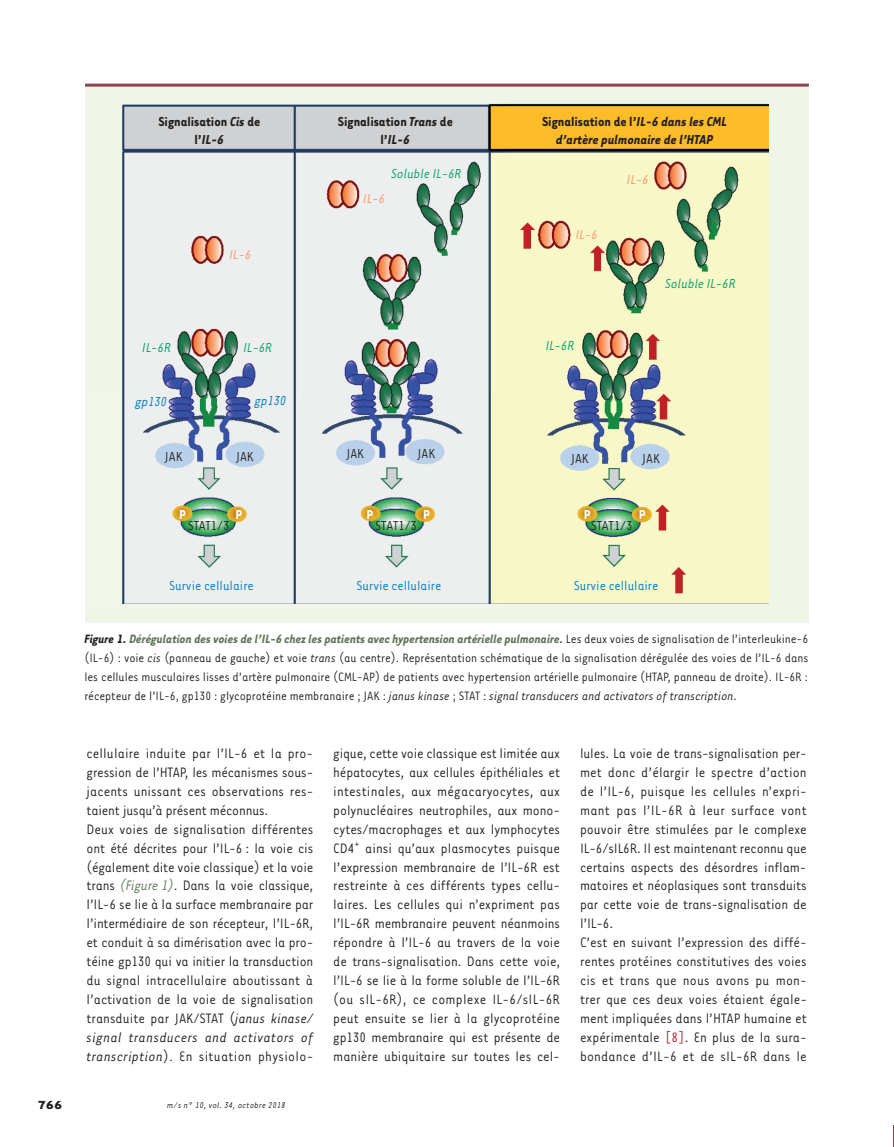
<style>
.page{position:relative;width:894px;height:1147px;background:#fff}
.page>*{position:absolute;margin:0;border:0;box-sizing:border-box;transform-origin:0 0}
.t1{font:15.75px/18.9px "Tarzana Narrow";color:#231f20}
.t2{font:italic 700 15px/18px "Tarzana Narrow";color:#231f20;text-align:center}
.t3{font:700 15px/18px "Tarzana Narrow";color:#231f20;text-align:center}
.t4{font:15px "Tarzana Narrow";color:#007cc2}
.t5{font:italic 15px "Tarzana Narrow";color:#009f66}
.t6{font:15px "Tarzana Narrow";color:#231f20}
.t7{font:italic 15px "Tarzana Narrow";color:#f7966b}
.t8{font:italic 15px "Tarzana Narrow";color:#007cc2}
.t9{font:700 15px "Tarzana Narrow";color:#fff}
.t10{font:13.95px/18.9px "Tarzana Narrow";letter-spacing:-.005em;color:#231f20;text-align:justify}
.t11{font:700 13.5px "Tarzana Wide";color:#231f20}
.t12{font:italic 9.75px "Tarzana Narrow";letter-spacing:.025em;color:#231f20}
.s1{font-style:italic}
.s2{font-style:normal}
.s3{font-weight:700;font-style:italic}
.s4{font-weight:700;font-style:italic;color:#5f7659}
.s5{font-style:italic;color:#5f7659}
.s6{color:#bf182a}
</style>
<div class="page">
<div style="left:85px;top:86px;width:723px;height:537px;background:#eff6e8"></div>
<img style="left:122px;top:103px;width:646px;height:500px">
<hr style="left:85px;top:84px;width:724px;height:3px;background:#8d454f">
<svg style="left:893px;top:1125px;width:1px;height:22px"></svg>
<p class="t3" style="left:158px;top:112px;width:103px">Signalisation <span class="s1">Cis</span> de l’<span class="s1">IL-6</span></p>
<p class="t7" style="left:229px;top:245px;width:23px">IL-6</p>
<p class="t5" style="left:142px;top:339px;width:30px">IL-6R</p>
<p class="t5" style="left:243px;top:339px;width:30px">IL-6R</p>
<p class="t8" style="left:135px;top:392px;width:33px">gp130</p>
<p class="t8" style="left:255px;top:391px;width:33px">gp130</p>
<p class="t3" style="left:338px;top:112px;width:116px">Signalisation <span class="s1">Trans</span> de l’<span class="s1">IL-6</span></p>
<p class="t2" style="left:542px;top:112px;width:187px"><span class="s2">Signalisation de l’</span>IL-6 dans les CML d’artère pulmonaire de l’HTAP</p>
<p class="t5" style="left:391px;top:164px;width:72px">Soluble IL-6R</p>
<p class="t7" style="left:363px;top:189px;width:23px">IL-6</p>
<p class="t7" style="left:576px;top:225px;width:23px">IL-6</p>
<p class="t5" style="left:545px;top:336px;width:30px">IL-6R</p>
<p class="t7" style="left:627px;top:171px;width:23px">IL-6</p>
<p class="t5" style="left:665px;top:275px;width:72px">Soluble IL-6R</p>
<p class="t6" style="left:165px;top:448px;width:19px">JAK</p>
<p class="t6" style="left:236px;top:448px;width:19px">JAK</p>
<p class="t6" style="left:346px;top:445px;width:19px">JAK</p>
<p class="t6" style="left:417px;top:445px;width:19px">JAK</p>
<p class="t6" style="left:571px;top:449px;width:19px">JAK</p>
<p class="t6" style="left:642px;top:449px;width:19px">JAK</p>
<p class="t9" style="left:179px;top:505px;width:8px">P</p>
<p class="t9" style="left:235px;top:505px;width:8px">P</p>
<p class="t6" style="left:188px;top:516px;width:43px">STAT1/3</p>
<p class="t9" style="left:366px;top:505px;width:8px">P</p>
<p class="t9" style="left:423px;top:505px;width:8px">P</p>
<p class="t6" style="left:375px;top:516px;width:43px">STAT1/3</p>
<p class="t9" style="left:583px;top:505px;width:8px">P</p>
<p class="t9" style="left:638px;top:505px;width:8px">P</p>
<p class="t6" style="left:591px;top:516px;width:43px">STAT1/3</p>
<p class="t4" style="left:169px;top:576px;width:86px">Survie cellulaire</p>
<p class="t4" style="left:356px;top:576px;width:86px">Survie cellulaire</p>
<p class="t4" style="left:573px;top:576px;width:86px">Survie cellulaire</p>
<p class="t10" style="left:84px;top:629px;width:725px"><span class="s3">Figure 1.</span> <span class="s4">Dérégulation des voies de l’IL-6 chez les patients avec hypertension artérielle pulmonaire.</span> Les deux voies de signalisation de l’interleukine-6 (IL-6) : voie <span class="s1">cis</span> (panneau de gauche) et voie <span class="s1">trans</span> (au centre). Représentation schématique de la signalisation dérégulée des voies de l’IL-6 dans les cellules musculaires lisses d’artère pulmonaire (CML-AP) de patients avec hypertension artérielle pulmonaire (HTAP, panneau de droite). IL-6R : récepteur de l’IL-6, gp130 : glycoprotéine membranaire ; JAK : <span class="s1">janus kinase</span> ; STAT : <span class="s1">signal transducers and activators of transcription</span>.</p>
<p class="t1" style="left:87px;top:743px;width:228px">cellulaire induite par l’IL-6 et la pro&shy;gression de l’HTAP, les mécanismes sous&shy;jacents unissant ces observations res&shy;taient jusqu’à présent méconnus.<br>Deux voies de signalisation différentes ont été décrites pour l’IL-6 : la voie cis (également dite voie classique) et la voie trans <span class="s5">(Figure 1)</span>. Dans la voie classique, l’IL-6 se lie à la surface membranaire par l’intermédiaire de son récepteur, l’IL-6R, et conduit à sa dimérisation avec la pro&shy;téine gp130 qui va initier la transduction du signal intracellulaire aboutissant à l’activation de la voie de signalisation transduite par JAK/STAT (<span class="s1">janus kinase/ signal transducers and activators of transcription</span>). En situation physiolo-</p>
<p class="t11" style="left:38px;top:1095px;width:26px">766</p>
<p class="t12" style="left:167px;top:1099px;width:120px">m/s n° 10, vol. 34, octobre 2018</p>
<p class="t1" style="left:333px;top:743px;width:228px;text-align:justify">gique, cette voie classique est limitée aux hépatocytes, aux cellules épithéliales et intestinales, aux mégacaryocytes, aux polynucléaires neutrophiles, aux mono&shy;cytes/macrophages et aux lymphocytes CD4<sup>+</sup> ainsi qu’aux plasmocytes puisque l’expression membranaire de l’IL-6R est restreinte à ces différents types cellu&shy;laires. Les cellules qui n’expriment pas l’IL-6R membranaire peuvent néanmoins répondre à l’IL-6 au travers de la voie de trans-signalisation. Dans cette voie, l’IL-6 se lie à la forme soluble de l’IL-6R (ou sIL-6R), ce complexe IL-6/sIL-6R peut ensuite se lier à la glycoprotéine gp130 membranaire qui est présente de manière ubiquitaire sur toutes les cel-</p>
<p class="t1" style="left:580px;top:743px;width:228px">lules. La voie de trans-signalisation per&shy;met donc d’élargir le spectre d’action de l’IL-6, puisque les cellules n’expri&shy;mant pas l’IL-6R à leur surface vont pouvoir être stimulées par le complexe IL-6/sIL6R. Il est maintenant reconnu que certains aspects des désordres inflam&shy;matoires et néoplasiques sont transduits par cette voie de trans-signalisation de l’IL-6.<br>C’est en suivant l’expression des diffé&shy;rentes protéines constitutives des voies cis et trans que nous avons pu mon&shy;trer que ces deux voies étaient égale&shy;ment impliquées dans l’HTAP humaine et expérimentale <span class="s6">[8]</span>. En plus de la sura&shy;bondance d’IL-6 et de sIL-6R dans le</p>
</div>
